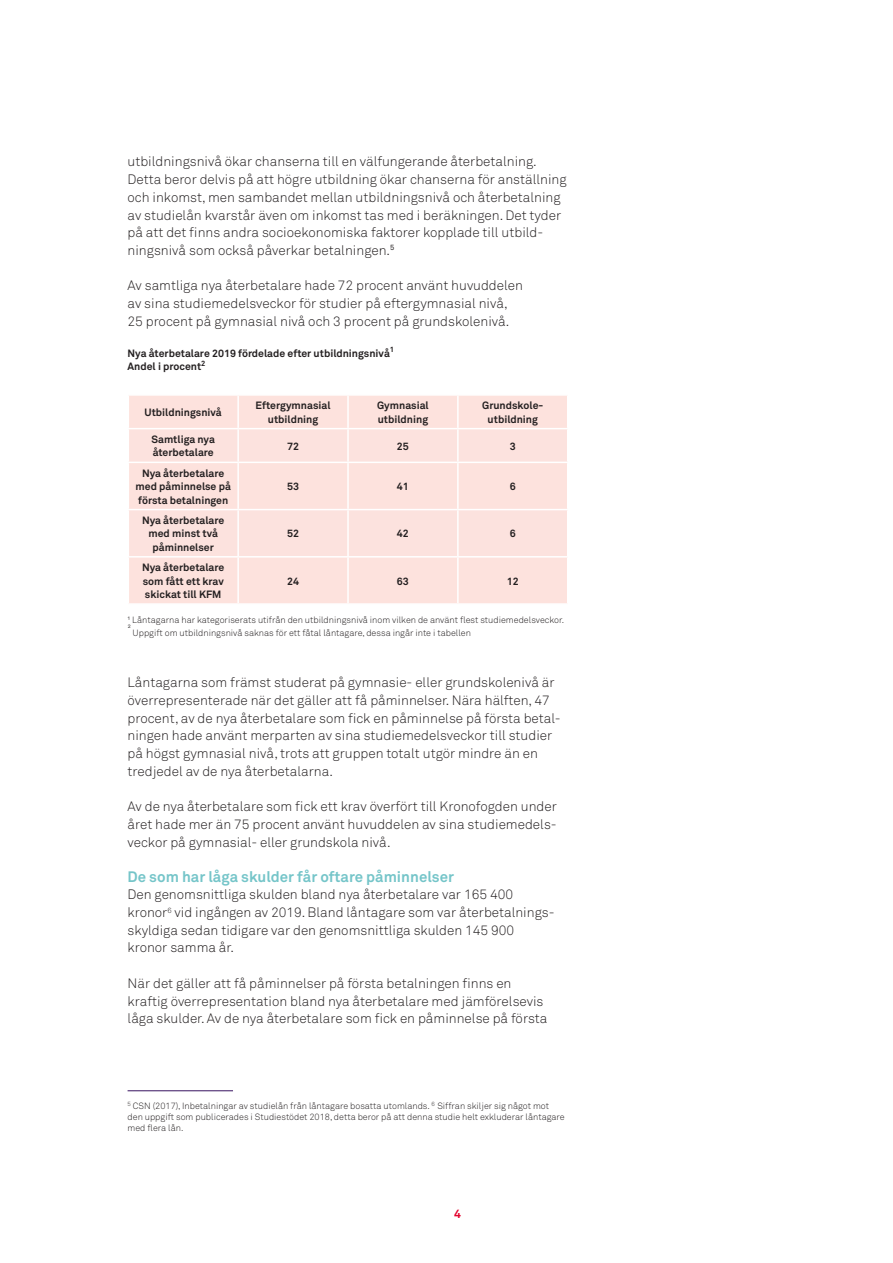
<style>
.page{position:relative;width:893px;height:1263px;background:#fff}
.page>*{position:absolute;margin:0;border:0;box-sizing:border-box;transform-origin:0 0}
.mellanrubrik_liten{font:700 15px "Akkurat Pro";color:#75c5c9}
.Brödtext{font:300 13.5px/17.7px "Akkurat Pro";color:#231f20}
.t1{font:700 12px "Akkurat Pro";color:#e4032e}
.Tabelltext{font:700 10.5px/13.5px "Akkurat Pro";color:#231f20;text-align:center}
.Fotnot{font:300 9px/10.8px "Akkurat Pro";color:#231f20}
</style>
<div class="page">
<div style="left:129px;top:396px;width:438px;height:207px;background:#fde2dd"></div>
<div style="left:129px;top:429px;width:438px;height:127px;background:#fce2de"></div>
<hr style="left:237px;top:396px;width:2px;height:32px;background:#fff">
<hr style="left:347px;top:396px;width:2px;height:32px;background:#fff">
<hr style="left:457px;top:396px;width:2px;height:32px;background:#fff">
<hr style="left:128px;top:428px;width:110px;height:1px;background:#fff">
<hr style="left:238px;top:428px;width:110px;height:1px;background:#fff">
<hr style="left:237px;top:429px;width:2px;height:33px;background:#fff">
<hr style="left:348px;top:428px;width:110px;height:1px;background:#fff">
<hr style="left:347px;top:429px;width:2px;height:33px;background:#fff">
<hr style="left:458px;top:428px;width:110px;height:1px;background:#fff">
<hr style="left:457px;top:429px;width:2px;height:33px;background:#fff">
<hr style="left:128px;top:462px;width:110px;height:1px;background:#fff">
<hr style="left:238px;top:462px;width:110px;height:1px;background:#fff">
<hr style="left:237px;top:463px;width:2px;height:46px;background:#fff">
<hr style="left:348px;top:462px;width:110px;height:1px;background:#fff">
<hr style="left:347px;top:463px;width:2px;height:46px;background:#fff">
<hr style="left:458px;top:462px;width:110px;height:1px;background:#fff">
<hr style="left:457px;top:463px;width:2px;height:46px;background:#fff">
<hr style="left:128px;top:509px;width:110px;height:1px;background:#fff">
<hr style="left:238px;top:509px;width:110px;height:1px;background:#fff">
<hr style="left:237px;top:510px;width:2px;height:46px;background:#fff">
<hr style="left:348px;top:509px;width:110px;height:1px;background:#fff">
<hr style="left:347px;top:510px;width:2px;height:46px;background:#fff">
<hr style="left:458px;top:509px;width:110px;height:1px;background:#fff">
<hr style="left:457px;top:510px;width:2px;height:46px;background:#fff">
<hr style="left:128px;top:556px;width:110px;height:1px;background:#fff">
<hr style="left:238px;top:556px;width:110px;height:1px;background:#fff">
<hr style="left:237px;top:557px;width:2px;height:46px;background:#fff">
<hr style="left:348px;top:556px;width:110px;height:1px;background:#fff">
<hr style="left:347px;top:557px;width:2px;height:46px;background:#fff">
<hr style="left:458px;top:556px;width:110px;height:1px;background:#fff">
<hr style="left:457px;top:557px;width:2px;height:46px;background:#fff">
<hr style="left:128px;top:1090px;width:105px;height:1px;background:#371260">
<p class="Brödtext" style="left:128px;top:153px;width:441px">utbildningsnivå ökar chanserna till en välfungerande återbetalning.<br>Detta beror delvis på att högre utbildning ökar chanserna för anställning och inkomst, men sambandet mellan utbildningsnivå och återbetalning av studielån kvarstår även om inkomst tas med i beräkningen. Det tyder på att det finns andra socioekonomiska faktorer kopplade till utbild&shy;ningsnivå som också påverkar betalningen.<sup>5</sup></p>
<p class="Brödtext" style="left:128px;top:277px;width:397px">Av samtliga nya återbetalare hade 72 procent använt huvuddelen av sina studiemedelsveckor för studier på eftergymnasial nivå,<br>25 procent på gymnasial nivå och 3 procent på grundskolenivå.</p>
<p class="Tabelltext" style="left:128px;top:347px;width:268px">Nya återbetalare 2019 fördelade efter utbildningsnivå<sup>1</sup></p>
<p class="Tabelltext" style="left:128px;top:360px;width:79px">Andel i procent<sup>2</sup></p>
<p class="Tabelltext" style="left:145px;top:406px;width:79px">Utbildningsnivå</p>
<p class="Tabelltext" style="left:256px;top:399px;width:77px">Eftergymnasial utbildning</p>
<p class="Tabelltext" style="left:377px;top:399px;width:53px;text-align:left">Gymnasial utbildning</p>
<p class="Tabelltext" style="left:482px;top:399px;width:63px">Grundskole&shy;utbildning</p>
<p class="Tabelltext" style="left:152px;top:432px;width:65px;text-align:left">Samtliga nya återbetalare</p>
<p class="Tabelltext" style="left:287px;top:439px;width:13px">72</p>
<p class="Tabelltext" style="left:397px;top:439px;width:13px">25</p>
<p class="Tabelltext" style="left:510px;top:439px;width:7px">3</p>
<p class="Tabelltext" style="left:136px;top:466px;width:97px">Nya återbetalare med påminnelse på första betalningen</p>
<p class="Tabelltext" style="left:287px;top:480px;width:13px">53</p>
<p class="Tabelltext" style="left:397px;top:480px;width:13px">41</p>
<p class="Tabelltext" style="left:510px;top:480px;width:7px">6</p>
<p class="Tabelltext" style="left:142px;top:513px;width:84px">Nya återbetalare med minst två påminnelser</p>
<p class="Tabelltext" style="left:142px;top:561px;width:84px;text-align:justify">Nya återbetalare som fått ett krav skickat till KFM</p>
<p class="Tabelltext" style="left:287px;top:527px;width:13px">52</p>
<p class="Tabelltext" style="left:397px;top:527px;width:13px">42</p>
<p class="Tabelltext" style="left:510px;top:527px;width:7px">6</p>
<p class="Tabelltext" style="left:287px;top:574px;width:13px">24</p>
<p class="Tabelltext" style="left:397px;top:574px;width:13px">63</p>
<p class="Tabelltext" style="left:507px;top:574px;width:13px">12</p>
<p class="Fotnot" style="left:128px;top:616px;width:438px;line-height:8.1px">¹ Låntagarna har kategoriserats utifrån den utbildningsnivå inom vilken de använt flest studiemedelsveckor.<br>²</p>
<p class="Fotnot" style="left:133px;top:627px;width:340px">Uppgift om utbildningsnivå saknas för ett fåtal låntagare, dessa ingår inte i tabellen</p>
<p class="Brödtext" style="left:128px;top:674px;width:435px">Låntagarna som främst studerat på gymnasie- eller grundskolenivå är överrepresenterade när det gäller att få påminnelser. Nära hälften, 47 procent, av de nya återbetalare som fick en påminnelse på första betal&shy;ningen hade använt merparten av sina studiemedelsveckor till studier på högst gymnasial nivå, trots att gruppen totalt utgör mindre än en tredjedel av de nya återbetalarna.</p>
<p class="Brödtext" style="left:128px;top:798px;width:431px;text-align:justify">Av de nya återbetalare som fick ett krav överfört till Kronofogden under året hade mer än 75 procent använt huvuddelen av sina studiemedels&shy;veckor på gymnasial- eller grundskola nivå.</p>
<p class="mellanrubrik_liten" style="left:128px;top:867px;width:328px">De som har låga skulder får oftare påminnelser</p>
<p class="Brödtext" style="left:128px;top:886px;width:429px">Den genomsnittliga skulden bland nya återbetalare var 165 400 kronor<sup>6</sup> vid ingången av 2019. Bland låntagare som var återbetalnings&shy;skyldiga sedan tidigare var den genomsnittliga skulden 145 900 kronor samma år.</p>
<p class="Brödtext" style="left:128px;top:974px;width:421px">När det gäller att få påminnelser på första betalningen finns en kraftig överrepresentation bland nya återbetalare med jämförelsevis låga skulder. Av de nya återbetalare som fick en påminnelse på första</p>
<p class="Fotnot" style="left:128px;top:1101px;width:439px"><sup>5</sup> CSN (2017), Inbetalningar av studielån från låntagare bosatta utomlands. <sup>6</sup> Siffran skiljer sig något mot den uppgift som publicerades i Studiestödet 2018, detta beror på att denna studie helt exkluderar låntagare med flera lån.</p>
<p class="t1" style="left:454px;top:1206px;width:8px">4</p>
</div>
